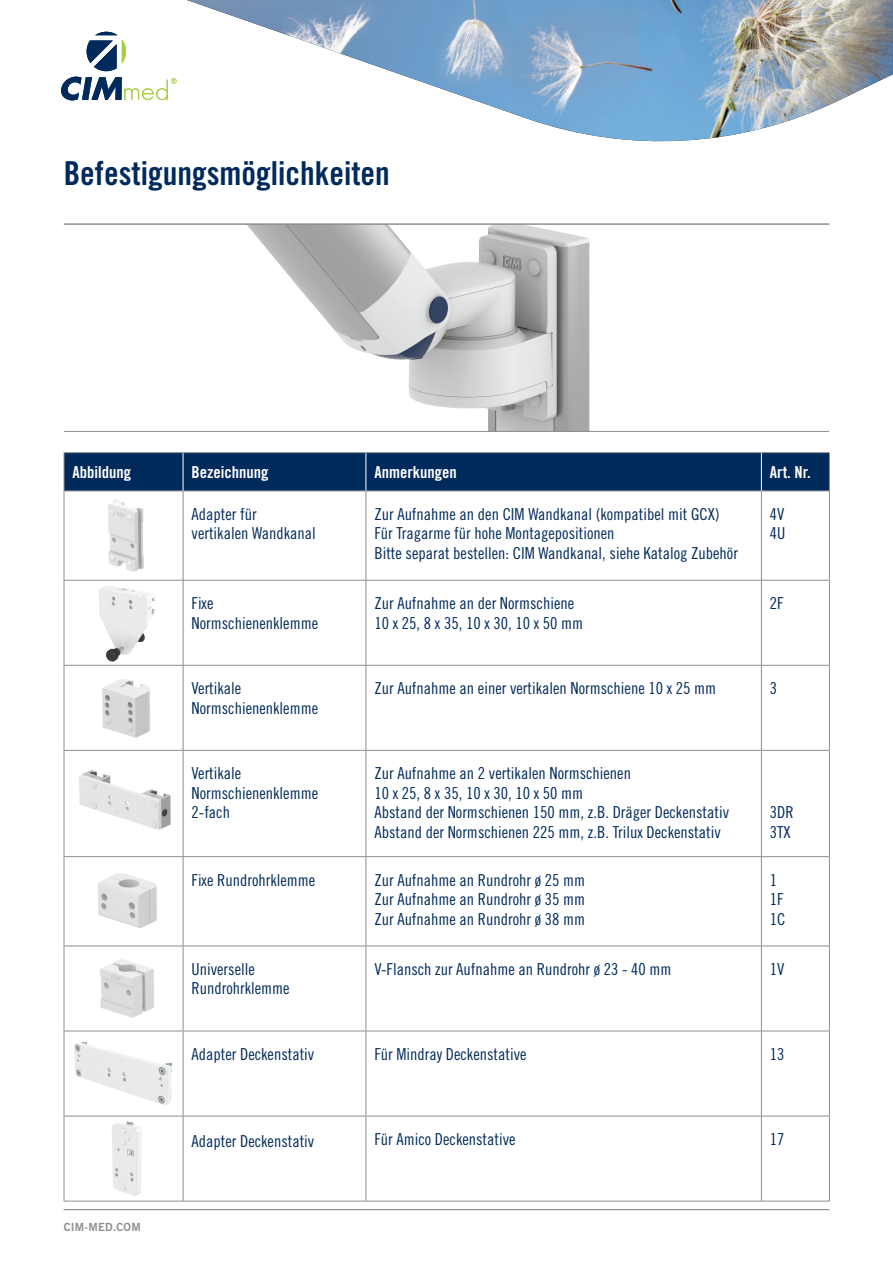
<style>
.page{position:relative;width:893px;height:1263px;background:#fff}
.page>*{position:absolute;margin:0;border:0;box-sizing:border-box;transform-origin:0 0}
.t1{font:33px "Trade Gothic LT Std Bd Cn 20";color:#002a5b}
.t2{font:16.5px/19.5px "Trade Gothic LT Std Cn 18";color:#002a5b}
.t3{font:16.5px "Trade Gothic LT Std Bd Cn 20";color:#fff}
.t4{font:11.25px "Trade Gothic LT Std Bd 2";letter-spacing:.02em;color:#8e8e8f}
</style>
<div class="page">
<hr style="left:64px;top:1209px;width:765px;height:1px;background:#8e8e8f">
<svg style="left:87px;top:32px;width:39px;height:39px"></svg>
<svg style="left:61px;top:77px;width:116px;height:23px"></svg>
<img style="left:187px;top:0;width:706px;height:142px">
<div style="left:65px;top:453px;width:764px;height:38px;background:#002a5b"></div>
<hr style="left:64px;top:491px;width:119px;height:1px;background:#8e8e8f">
<hr style="left:183px;top:491px;width:183px;height:1px;background:#8e8e8f">
<hr style="left:183px;top:491px;width:1px;height:89px;background:#8e8e8f">
<hr style="left:366px;top:491px;width:395px;height:1px;background:#8e8e8f">
<hr style="left:366px;top:491px;width:1px;height:89px;background:#8e8e8f">
<hr style="left:761px;top:491px;width:69px;height:1px;background:#8e8e8f">
<hr style="left:761px;top:491px;width:1px;height:89px;background:#8e8e8f">
<hr style="left:64px;top:580px;width:119px;height:1px;background:#8e8e8f">
<hr style="left:183px;top:580px;width:183px;height:1px;background:#8e8e8f">
<hr style="left:183px;top:580px;width:1px;height:85px;background:#8e8e8f">
<hr style="left:366px;top:580px;width:395px;height:1px;background:#8e8e8f">
<hr style="left:366px;top:580px;width:1px;height:85px;background:#8e8e8f">
<hr style="left:761px;top:580px;width:69px;height:1px;background:#8e8e8f">
<hr style="left:761px;top:580px;width:1px;height:85px;background:#8e8e8f">
<hr style="left:64px;top:665px;width:119px;height:1px;background:#8e8e8f">
<hr style="left:183px;top:665px;width:183px;height:1px;background:#8e8e8f">
<hr style="left:183px;top:665px;width:1px;height:85px;background:#8e8e8f">
<hr style="left:366px;top:665px;width:395px;height:1px;background:#8e8e8f">
<hr style="left:366px;top:665px;width:1px;height:85px;background:#8e8e8f">
<hr style="left:761px;top:665px;width:69px;height:1px;background:#8e8e8f">
<hr style="left:761px;top:665px;width:1px;height:85px;background:#8e8e8f">
<hr style="left:64px;top:750px;width:119px;height:1px;background:#8e8e8f">
<hr style="left:183px;top:750px;width:183px;height:1px;background:#8e8e8f">
<hr style="left:183px;top:750px;width:1px;height:106px;background:#8e8e8f">
<hr style="left:366px;top:750px;width:395px;height:1px;background:#8e8e8f">
<hr style="left:366px;top:750px;width:1px;height:106px;background:#8e8e8f">
<hr style="left:761px;top:750px;width:69px;height:1px;background:#8e8e8f">
<hr style="left:761px;top:750px;width:1px;height:106px;background:#8e8e8f">
<hr style="left:64px;top:856px;width:119px;height:1px;background:#8e8e8f">
<hr style="left:183px;top:856px;width:183px;height:1px;background:#8e8e8f">
<hr style="left:183px;top:857px;width:1px;height:89px;background:#8e8e8f">
<hr style="left:366px;top:856px;width:395px;height:1px;background:#8e8e8f">
<hr style="left:366px;top:857px;width:1px;height:89px;background:#8e8e8f">
<hr style="left:761px;top:856px;width:69px;height:1px;background:#8e8e8f">
<hr style="left:761px;top:857px;width:1px;height:89px;background:#8e8e8f">
<hr style="left:64px;top:946px;width:119px;height:1px;background:#8e8e8f">
<hr style="left:183px;top:946px;width:183px;height:1px;background:#8e8e8f">
<hr style="left:183px;top:946px;width:1px;height:85px;background:#8e8e8f">
<hr style="left:366px;top:946px;width:395px;height:1px;background:#8e8e8f">
<hr style="left:366px;top:946px;width:1px;height:85px;background:#8e8e8f">
<hr style="left:761px;top:946px;width:69px;height:1px;background:#8e8e8f">
<hr style="left:761px;top:946px;width:1px;height:85px;background:#8e8e8f">
<hr style="left:64px;top:1031px;width:119px;height:1px;background:#8e8e8f">
<hr style="left:183px;top:1031px;width:183px;height:1px;background:#8e8e8f">
<hr style="left:183px;top:1031px;width:1px;height:85px;background:#8e8e8f">
<hr style="left:366px;top:1031px;width:395px;height:1px;background:#8e8e8f">
<hr style="left:366px;top:1031px;width:1px;height:85px;background:#8e8e8f">
<hr style="left:761px;top:1031px;width:69px;height:1px;background:#8e8e8f">
<hr style="left:761px;top:1031px;width:1px;height:85px;background:#8e8e8f">
<hr style="left:183px;top:1116px;width:1px;height:85px;background:#8e8e8f">
<hr style="left:366px;top:1116px;width:1px;height:85px;background:#8e8e8f">
<hr style="left:761px;top:1116px;width:1px;height:85px;background:#8e8e8f">
<hr style="left:183px;top:453px;width:1px;height:38px;background:#fff">
<hr style="left:366px;top:453px;width:1px;height:38px;background:#fff">
<hr style="left:761px;top:453px;width:1px;height:38px;background:#fff">
<hr style="left:64px;top:452px;width:119px;height:1px;background:#8e8e8f">
<hr style="left:64px;top:453px;width:1px;height:38px;background:#8e8e8f">
<hr style="left:183px;top:452px;width:183px;height:1px;background:#8e8e8f">
<hr style="left:366px;top:452px;width:395px;height:1px;background:#8e8e8f">
<hr style="left:761px;top:452px;width:69px;height:1px;background:#8e8e8f">
<hr style="left:829px;top:453px;width:1px;height:38px;background:#8e8e8f">
<hr style="left:64px;top:491px;width:1px;height:89px;background:#8e8e8f">
<hr style="left:829px;top:491px;width:1px;height:89px;background:#8e8e8f">
<hr style="left:64px;top:580px;width:1px;height:85px;background:#8e8e8f">
<hr style="left:829px;top:580px;width:1px;height:85px;background:#8e8e8f">
<hr style="left:64px;top:665px;width:1px;height:85px;background:#8e8e8f">
<hr style="left:829px;top:665px;width:1px;height:85px;background:#8e8e8f">
<hr style="left:64px;top:750px;width:1px;height:106px;background:#8e8e8f">
<hr style="left:829px;top:750px;width:1px;height:106px;background:#8e8e8f">
<hr style="left:64px;top:857px;width:1px;height:89px;background:#8e8e8f">
<hr style="left:829px;top:857px;width:1px;height:89px;background:#8e8e8f">
<hr style="left:64px;top:946px;width:1px;height:85px;background:#8e8e8f">
<hr style="left:829px;top:946px;width:1px;height:85px;background:#8e8e8f">
<hr style="left:64px;top:1031px;width:1px;height:85px;background:#8e8e8f">
<hr style="left:829px;top:1031px;width:1px;height:85px;background:#8e8e8f">
<hr style="left:64px;top:1116px;width:119px;height:1px;background:#8e8e8f">
<hr style="left:64px;top:1116px;width:1px;height:85px;background:#8e8e8f">
<hr style="left:183px;top:1116px;width:183px;height:1px;background:#8e8e8f">
<hr style="left:366px;top:1116px;width:395px;height:1px;background:#8e8e8f">
<hr style="left:761px;top:1116px;width:69px;height:1px;background:#8e8e8f">
<hr style="left:829px;top:1116px;width:1px;height:85px;background:#8e8e8f">
<hr style="left:64px;top:1201px;width:119px;height:1px;background:#8e8e8f">
<hr style="left:183px;top:1201px;width:183px;height:1px;background:#8e8e8f">
<hr style="left:366px;top:1201px;width:395px;height:1px;background:#8e8e8f">
<hr style="left:761px;top:1201px;width:69px;height:1px;background:#8e8e8f">
<img style="left:108px;top:500px;width:36px;height:72px">
<img style="left:98px;top:586px;width:57px;height:76px">
<img style="left:102px;top:679px;width:49px;height:59px">
<img style="left:79px;top:770px;width:92px;height:60px">
<img style="left:98px;top:873px;width:59px;height:55px">
<img style="left:100px;top:959px;width:54px;height:59px">
<img style="left:74px;top:1041px;width:99px;height:64px">
<img style="left:112px;top:1121px;width:30px;height:75px">
<img style="left:64px;top:225px;width:765px;height:206px">
<hr style="left:64px;top:431px;width:765px;height:1px;background:#8e8e8f">
<hr style="left:64px;top:224px;width:765px;height:1px;background:#8e8e8f">
<h1 class="t1" style="left:64px;top:154px;width:328px">Befestigungsmöglichkeiten</h1>
<p class="t3" style="left:73px;top:462px;width:60px">Abbildung</p>
<p class="t3" style="left:192px;top:462px;width:78px">Bezeichnung</p>
<p class="t3" style="left:374px;top:462px;width:84px">Anmerkungen</p>
<p class="t3" style="left:770px;top:462px;width:42px">Art. Nr.</p>
<p class="t2" style="left:192px;top:504px;width:126px">Adapter für vertikalen Wandkanal</p>
<p class="t2" style="left:374px;top:504px;width:365px">Zur Aufnahme an den CIM Wandkanal (kompatibel mit GCX)<br>Für Tragarme für hohe Montagepositionen<br>Bitte separat bestellen: CIM Wandkanal, siehe Katalog Zubehör</p>
<p class="t2" style="left:770px;top:504px;width:17px">4V<br>4U</p>
<p class="t2" style="left:192px;top:593px;width:128px">Fixe<br>Normschienenklemme</p>
<p class="t2" style="left:374px;top:593px;width:210px">Zur Aufnahme an der Normschiene<br>10 x 25, 8 x 35, 10 x 30, 10 x 50 mm</p>
<p class="t2" style="left:770px;top:593px;width:15px">2F</p>
<p class="t2" style="left:192px;top:678px;width:128px">Vertikale<br>Normschienenklemme</p>
<p class="t2" style="left:374px;top:678px;width:343px">Zur Aufnahme an einer vertikalen Normschiene 10 x 25 mm</p>
<p class="t2" style="left:770px;top:678px;width:9px">3</p>
<p class="t2" style="left:192px;top:763px;width:128px">Vertikale<br>Normschienenklemme<br>2-fach</p>
<p class="t2" style="left:374px;top:763px;width:356px">Zur Aufnahme an 2 vertikalen Normschienen<br>10 x 25, 8 x 35, 10 x 30, 10 x 50 mm<br>Abstand der Normschienen 150 mm, z.B. Dräger Deckenstativ Abstand der Normschienen 225 mm, z.B. Trilux Deckenstativ</p>
<p class="t2" style="left:770px;top:802px;width:25px">3DR<br>3TX</p>
<p class="t2" style="left:192px;top:870px;width:125px">Fixe Rundrohrklemme</p>
<p class="t2" style="left:374px;top:870px;width:212px;text-align:justify">Zur Aufnahme an Rundrohr ø 25 mm Zur Aufnahme an Rundrohr ø 35 mm Zur Aufnahme an Rundrohr ø 38 mm</p>
<p class="t2" style="left:770px;top:870px;width:17px">1<br>1F<br>1C</p>
<p class="t2" style="left:192px;top:959px;width:100px">Universelle<br>Rundrohrklemme</p>
<p class="t2" style="left:374px;top:959px;width:299px">V-Flansch zur Aufnahme an Rundrohr ø 23 - 40 mm</p>
<p class="t2" style="left:770px;top:959px;width:16px">1V</p>
<p class="t2" style="left:192px;top:1044px;width:124px">Adapter Deckenstativ</p>
<p class="t2" style="left:374px;top:1044px;width:154px">Für Mindray Deckenstative</p>
<p class="t2" style="left:770px;top:1044px;width:16px">13</p>
<p class="t4" style="left:64px;top:1220px;width:78px">CIM-MED.COM</p>
<p class="t2" style="left:192px;top:1131px;width:124px">Adapter Deckenstativ</p>
<p class="t2" style="left:374px;top:1129px;width:143px">Für Amico Deckenstative</p>
<p class="t2" style="left:770px;top:1129px;width:16px">17</p>
</div>
